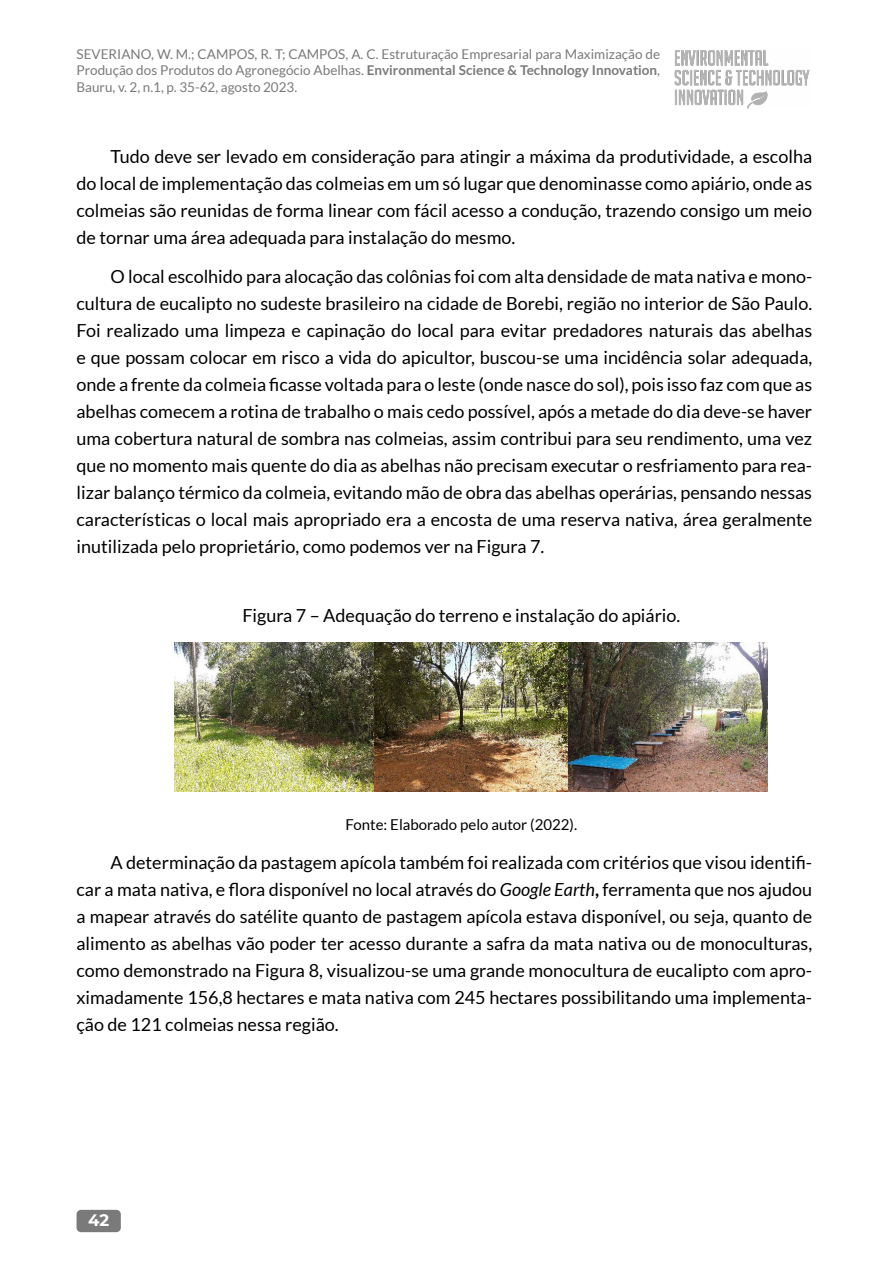
<style>
.page{position:relative;width:893px;height:1263px;background:#fff}
.page>*{position:absolute;margin:0;border:0;box-sizing:border-box;transform-origin:0 0}
.t1{font:18px/27px "Lato";color:#000;text-align:justify}
.t2{font:700 16.5px "Montserrat Alternates";color:#fff}
.t3{font:15px "Lato";color:#000}
.t4{font:13.5px/16.5px "Lato";color:#7a7a7a;text-align:justify}
.s1{font-weight:700}
.s2{font-style:italic}
</style>
<div class="page">
<img style="left:674px;top:50px;width:136px;height:58px">
<div style="left:77px;top:1210px;width:44px;height:22px;background:#7a7a7a;border-radius:4px"></div>
<img style="left:174px;top:642px;width:593px;height:149px">
<p class="t4" style="left:77px;top:46px;width:585px">SEVERIANO, W. M.; CAMPOS, R. T; CAMPOS, A. C. Estruturação Empresarial para Maximização de Produção dos Produtos do Agronegócio Abelhas. <span class="s1">Environmental Science &amp; Technology Innovation</span>, Bauru, v. 2, n.1, p. 35-62, agosto 2023.</p>
<p class="t1" style="left:77px;top:143px;width:737px;text-indent:34px">Tudo deve ser levado em consideração para atingir a máxima da produtividade, a escolha do local de implementação das colmeias em um só lugar que denominasse como apiário, onde as colmeias são reunidas de forma linear com fácil acesso a condução, trazendo consigo um meio de tornar uma área adequada para instalação do mesmo.</p>
<p class="t1" style="left:77px;top:263px;width:737px;text-indent:34px">O local escolhido para alocação das colônias foi com alta densidade de mata nativa e mono&shy;cultura de eucalipto no sudeste brasileiro na cidade de Borebi, região no interior de São Paulo.<br>Foi realizado uma limpeza e capinação do local para evitar predadores naturais das abelhas e que possam colocar em risco a vida do apicultor, buscou-se uma incidência solar adequada, onde a frente da colmeia ficasse voltada para o leste (onde nasce do sol), pois isso faz com que as abelhas comecem a rotina de trabalho o mais cedo possível, após a metade do dia deve-se haver uma cobertura natural de sombra nas colmeias, assim contribui para seu rendimento, uma vez que no momento mais quente do dia as abelhas não precisam executar o resfriamento para rea&shy;lizar balanço térmico da colmeia, evitando mão de obra das abelhas operárias, pensando nessas características o local mais apropriado era a encosta de uma reserva nativa, área geralmente inutilizada pelo proprietário, como podemos ver na Figura 7.</p>
<p class="t1" style="left:242px;top:602px;width:439px">Figura 7 – Adequação do terreno e instalação do apiário.</p>
<p class="t3" style="left:346px;top:816px;width:233px">Fonte: Elaborado pelo autor (2022).</p>
<p class="t1" style="left:77px;top:849px;width:737px;text-indent:34px">A determinação da pastagem apícola também foi realizada com critérios que visou identifi&shy;car a mata nativa, e flora disponível no local através do <span class="s2">Google Earth</span><span class="s1">,</span> ferramenta que nos ajudou a mapear através do satélite quanto de pastagem apícola estava disponível, ou seja, quanto de alimento as abelhas vão poder ter acesso durante a safra da mata nativa ou de monoculturas, como demonstrado na Figura 8, visualizou-se uma grande monocultura de eucalipto com apro&shy;ximadamente 156,8 hectares e mata nativa com 245 hectares possibilitando uma implementa&shy;ção de 121 colmeias nessa região.</p>
<p class="t2" style="left:88px;top:1208px;width:23px">42</p>
</div>
